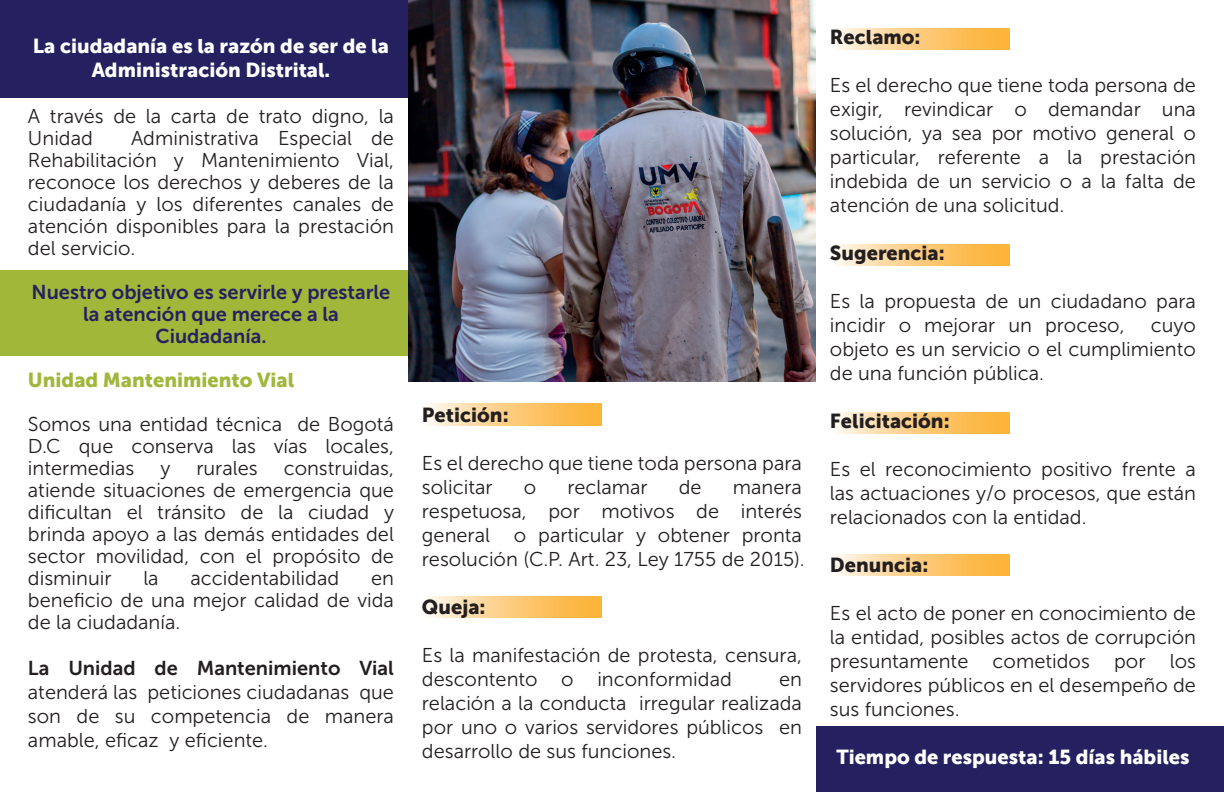
<style>
.page{position:relative;width:1224px;height:792px;background:#fff}
.page>*{position:absolute;margin:0;border:0;box-sizing:border-box;transform-origin:0 0}
.t1{font:20px/24px "Museo Sans 300";color:#231f20;text-align:justify}
.t2{font:20px/24px "Museo Sans 900";color:#fff;text-align:center}
.t3{font:20px/22px "Museo Sans 700";color:#252161;text-align:center}
.t4{font:20px "Museo Sans 900";color:#231f20}
.t5{font:20px "Museo Sans 700";color:#231f20}
.t6{font:20px "Museo Sans 900";color:#a1b73a}
</style>
<div class="page">
<svg style="left:835px;top:28px;width:175px;height:22px;background:#fdce83"></svg>
<svg style="left:835px;top:244px;width:175px;height:22px;background:#fdce83"></svg>
<svg style="left:835px;top:412px;width:175px;height:22px;background:#fdce83"></svg>
<svg style="left:835px;top:554px;width:175px;height:22px;background:#fdce83"></svg>
<svg style="left:427px;top:404px;width:175px;height:22px;background:#fdce83"></svg>
<svg style="left:427px;top:596px;width:175px;height:22px;background:#fdce83"></svg>
<img style="left:408px;top:0;width:408px;height:382px">
<div style="left:0;top:0;width:408px;height:98px;background:#252161"></div>
<div style="left:816px;top:726px;width:408px;height:66px;background:#252161"></div>
<div style="left:0;top:270px;width:408px;height:86px;background:#a1b73a"></div>
<p class="t2" style="left:33px;top:34px;width:357px">La ciudadanía es la razón de ser de la<br>Administración Distrital.</p>
<p class="t1" style="left:28px;top:105px;width:368px;line-height:22px">A través de la carta de trato digno, la<br>Unidad</p>
<p class="t1" style="left:28px;top:127px;width:368px;line-height:22px;text-indent:103px">Administrativa Especial de Rehabilitación y Mantenimiento Vial, reconoce los derechos y deberes de la ciudadanía y los diferentes canales de atención disponibles para la prestación del servicio.</p>
<p class="t3" style="left:32px;top:281px;width:360px">Nuestro objetivo es servirle y prestarle la atención que merece a la<br>Ciudadanía.</p>
<p class="t6" style="left:28px;top:368px;width:268px">Unidad Mantenimiento Vial</p>
<p class="t1" style="left:28px;top:413px;width:368px;line-height:22px">Somos una entidad técnica de Bogotá D.C que conserva las vías locales, intermedias</p>
<p class="t1" style="left:28px;top:457px;width:368px;line-height:22px;text-indent:256px">construidas, atiende situaciones de emergencia que dificultan el tránsito de la ciudad y brinda apoyo a las demás entidades del sector movilidad, con el propósito de disminuir</p>
<p class="t1" style="left:160px;top:456px;width:11px">y</p>
<p class="t1" style="left:196px;top:456px;width:63px">rurales</p>
<p class="t1" style="left:143px;top:566px;width:17px">la</p>
<p class="t1" style="left:190px;top:566px;width:150px">accidentabilidad</p>
<p class="t1" style="left:28px;top:567px;width:368px;line-height:22px;text-indent:343px">en beneficio de una mejor calidad de vida de la ciudadanía.</p>
<p class="t5" style="left:28px;top:657px;width:368px">La Unidad de Mantenimiento Vial</p>
<p class="t1" style="left:28px;top:680px;width:368px">atenderá las peticiones ciudadanas que son de su competencia de manera amable, eficaz y eficiente.</p>
<p class="t4" style="left:422px;top:404px;width:88px">Petición:</p>
<p class="t1" style="left:422px;top:452px;width:381px">Es el derecho que tiene toda persona para solicitar</p>
<p class="t1" style="left:524px;top:476px;width:14px">o</p>
<p class="t1" style="left:567px;top:476px;width:82px">reclamar</p>
<p class="t1" style="left:679px;top:476px;width:24px">de</p>
<p class="t1" style="left:422px;top:476px;width:384px;text-align:left;text-indent:311px">manera respetuosa, por motivos de interés general o particular y obtener pronta resolución (C.P. Art. 23, Ley 1755 de 2015).</p>
<p class="t4" style="left:422px;top:596px;width:65px">Queja:</p>
<p class="t1" style="left:422px;top:644px;width:381px">Es la manifestación de protesta, censura, descontento o inconformidad</p>
<p class="t1" style="left:422px;top:668px;width:382px;text-indent:357px">en relación a la conducta irregular realizada por uno o varios servidores públicos en desarrollo de sus funciones.</p>
<p class="t4" style="left:830px;top:26px;width:92px">Reclamo:</p>
<p class="t1" style="left:830px;top:74px;width:368px">Es el derecho que tiene toda persona de exigir, revindicar o demandar una solución, ya sea por motivo general o particular, referente a la prestación indebida de un servicio o a la falta de atención de una solicitud.</p>
<p class="t4" style="left:830px;top:242px;width:116px">Sugerencia:</p>
<p class="t1" style="left:830px;top:290px;width:368px">Es la propuesta de un ciudadano para incidir o mejorar un proceso,</p>
<p class="t1" style="left:830px;top:314px;width:368px;text-indent:321px">cuyo objeto es un servicio o el cumplimiento de una función pública.</p>
<p class="t4" style="left:830px;top:410px;width:121px">Felicitación:</p>
<p class="t1" style="left:830px;top:458px;width:368px">Es el reconocimiento positivo frente a las actuaciones y/o procesos, que están relacionados con la entidad.</p>
<p class="t4" style="left:830px;top:554px;width:100px">Denuncia:</p>
<p class="t1" style="left:830px;top:602px;width:368px">Es el acto de poner en conocimiento de la entidad, posibles actos de corrupción presuntamente cometidos por los servidores públicos en el desempeño de sus funciones.</p>
<p class="t2" style="left:836px;top:745px;width:355px">Tiempo de respuesta: 15 días hábiles</p>
</div>
